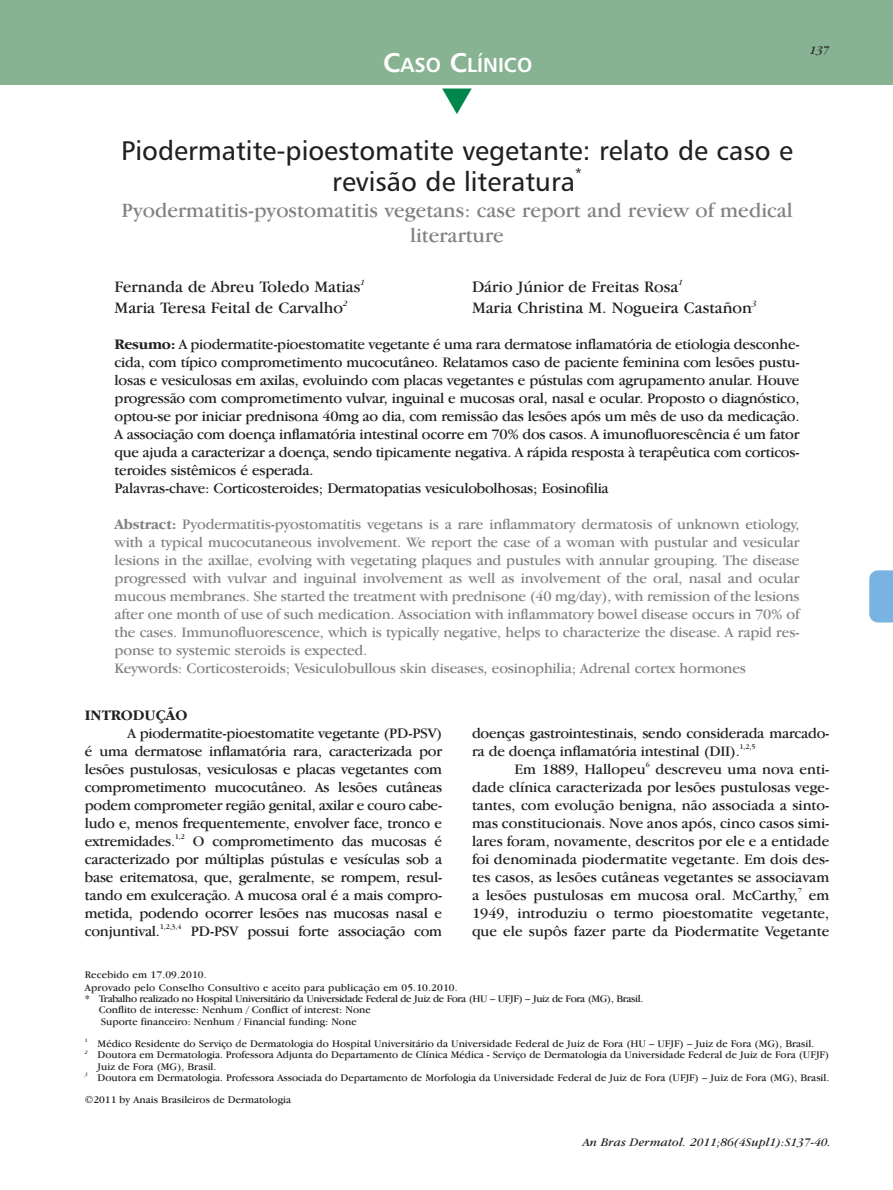
<style>
.page{position:relative;width:893px;height:1190px;background:#fff}
.page>*{position:absolute;margin:0;border:0;box-sizing:border-box;transform-origin:0 0}
.t1{font:27px/31.5px "Humanist 777 BT Roman B";color:#231f20;text-align:center}
.t2{font:21px/25.5px "Garamond IT Cby BT";color:#808285;text-align:center}
.t3{font:20.25px "Humanist 777 BT Bold B";color:#fff}
.t4{font:16.5px "Garamond IT Cby BT";color:#231f20}
.t5{font:15px/18px "Garamond IT Cby BT";letter-spacing:-.015em;color:#231f20;text-align:justify}
.t6{font:15px/18px "Garamond IT Cby BT";letter-spacing:-.01em;color:#808285}
.t7{font:700 15px "Garamond IT Cby BT";color:#231f20}
.t8{font:13.5px "Humanist 777 BT Roman B";color:#231f20}
.t9{font:italic 12px "Garamond IT Cby BT";letter-spacing:.015em;color:#231f20}
.t10{font:10.5px/12.6px "Garamond IT Cby BT";color:#231f20}
.t11{font:10.5px/11.2px "Garamond IT Cby BT";letter-spacing:-.035em;color:#231f20}
.t12{font:italic 8.25px "Garamond IT Cby BT";color:#231f20}
.t13{font:7.5px "Garamond IT Cby BT";color:#231f20}
.t14{font:italic 5.25px "Garamond IT Cby BT";color:#231f20}
.t15{font:5.25px "Garamond IT Cby BT";color:#231f20}
.s1{font-size:27px}
.s2{font-weight:700}
</style>
<div class="page">
<div style="left:0;top:0;width:892px;height:85px;background:#87b392"></div>
<svg style="left:869px;top:570px;width:23px;height:52px"></svg>
<h3 class="t3" style="left:383px;top:57px;width:150px"><span class="s1">C</span>ASO <span class="s1">C</span>LÍNICO</h3>
<p class="t9" style="left:809px;top:46px;width:21px">137</p>
<h1 class="t1" style="left:121px;top:137px;width:673px">Piodermatite-pioestomatite vegetante: relato de caso e revisão de literatura</h1>
<p class="t8" style="left:575px;top:168px;width:8px">*</p>
<h2 class="t2" style="left:121px;top:199px;width:672px">Pyodermatitis-pyostomatitis vegetans: case report and review of medical literarture</h2>
<p class="t4" style="left:115px;top:281px;width:247px">Fernanda de Abreu Toledo Matias</p>
<p class="t12" style="left:360px;top:279px;width:6px">1</p>
<p class="t4" style="left:472px;top:281px;width:208px">Dário Júnior de Freitas Rosa</p>
<p class="t12" style="left:678px;top:279px;width:6px">1</p>
<p class="t4" style="left:115px;top:302px;width:230px">Maria Teresa Feital de Carvalho</p>
<p class="t12" style="left:343px;top:300px;width:6px">2</p>
<p class="t4" style="left:472px;top:302px;width:281px">Maria Christina M. Nogueira Castañon</p>
<p class="t12" style="left:752px;top:300px;width:6px">3</p>
<p class="t5" style="left:115px;top:336px;width:686px;text-align:left"><span class="s2">Resumo:</span> A piodermatite-pioestomatite vegetante é uma rara dermatose inflamatória de etiologia desconhe&shy;cida, com típico comprometimento mucocutâneo. Relatamos caso de paciente feminina com lesões pustu&shy;losas e vesiculosas em axilas, evoluindo com placas vegetantes e pústulas com agrupamento anular. Houve progressão com comprometimento vulvar, inguinal e mucosas oral, nasal e ocular. Proposto o diagnóstico, optou-se por iniciar prednisona 40mg ao dia, com remissão das lesões após um mês de uso da medicação.<br>A associação com doença inflamatória intestinal ocorre em 70% dos casos. A imunofluorescência é um fator que ajuda a caracterizar a doença, sendo tipicamente negativa. A rápida resposta à terapêutica com corticos&shy;teroides sistêmicos é esperada.<br>Palavras-chave: Corticosteroides; Dermatopatias vesiculobolhosas; Eosinofilia</p>
<p class="t6" style="left:115px;top:516px;width:686px"><span class="s2">Abstract:</span> Pyodermatitis-pyostomatitis vegetans is a rare inflammatory dermatosis of unknown etiology, with a typical mucocutaneous involvement. We report the case of a woman with pustular and vesicular lesions in the axillae, evolving with vegetating plaques and pustules with annular grouping. The disease progressed with vulvar and inguinal involvement as well as involvement of the oral, nasal and ocular mucous membranes. She started the treatment with prednisone (40 mg/day), with remission of the lesions after one month of use of such medication. Association with inflammatory bowel disease occurs in 70% of the cases. Immunofluorescence, which is typically negative, helps to characterize the disease. A rapid res&shy;ponse to systemic steroids is expected.<br>Keywords: Corticosteroids; Vesiculobullous skin diseases, eosinophilia; Adrenal cortex hormones</p>
<p class="t7" style="left:85px;top:710px;width:104px">INTRODUÇÃO</p>
<p class="t5" style="left:85px;top:725px;width:359px;text-indent:43px">A piodermatite-pioestomatite vegetante (PD-PSV) é uma dermatose inflamatória rara, caracterizada por lesões pustulosas, vesiculosas e placas vegetantes com comprometimento mucocutâneo. As lesões cutâneas podem comprometer região genital, axilar e couro cabe&shy;ludo e, menos frequentemente, envolver face, tronco e extremidades.</p>
<p class="t13" style="left:175px;top:834px;width:11px">1,2</p>
<p class="t5" style="left:85px;top:833px;width:359px;text-indent:108px">O comprometimento das mucosas é caracterizado por múltiplas pústulas e vesículas sob a base eritematosa, que, geralmente, se rompem, resul&shy;tando em exulceração. A mucosa oral é a mais compro&shy;metida, podendo ocorrer lesões nas mucosas nasal e conjuntival.</p>
<p class="t13" style="left:160px;top:924px;width:23px">1,2,3,4</p>
<p class="t5" style="left:191px;top:923px;width:253px">PD-PSV possui forte associação com</p>
<p class="t5" style="left:472px;top:725px;width:359px">doenças gastrointestinais, sendo considerada marcado&shy;ra de doença inflamatória intestinal (DII).</p>
<p class="t13" style="left:739px;top:744px;width:17px">1,2,5</p>
<p class="t5" style="left:514px;top:761px;width:133px">Em 1889, Hallopeu</p>
<p class="t13" style="left:645px;top:762px;width:6px">6</p>
<p class="t5" style="left:472px;top:761px;width:359px;text-indent:183px">descreveu uma nova enti&shy;dade clínica caracterizada por lesões pustulosas vege&shy;tantes, com evolução benigna, não associada a sinto&shy;mas constitucionais. Nove anos após, cinco casos simi&shy;lares foram, novamente, descritos por ele e a entidade foi denominada piodermatite vegetante. Em dois des&shy;tes casos, as lesões cutâneas vegetantes se associavam a lesões pustulosas em mucosa oral. McCarthy,</p>
<p class="t13" style="left:797px;top:888px;width:6px">7</p>
<p class="t5" style="left:472px;top:887px;width:359px;text-indent:337px">em 1949, introduziu o termo pioestomatite vegetante, que ele supôs fazer parte da Piodermatite Vegetante</p>
<p class="t10" style="left:85px;top:969px;width:374px">Recebido em 17.09.2010.<br>Aprovado pelo Conselho Consultivo e aceito para publicação em 05.10.2010.</p>
<p class="t11" style="left:99px;top:994px;width:546px;text-indent:-14px">* Trabalho realizado no Hospital Universitário da Universidade Federal de Juiz de Fora (HU – UFJF) – Juiz de Fora (MG), Brasil.<br>Conflito de interesse: Nenhum / Conflict of interest: None<br>Suporte financeiro: Nenhum / Financial funding: None</p>
<p class="t15" style="left:85px;top:1038px;width:4px">1</p>
<p class="t10" style="left:98px;top:1038px;width:718px">Médico Residente do Serviço de Dermatologia do Hospital Universitário da Universidade Federal de Juiz de Fora (HU – UFJF) – Juiz de Fora (MG), Brasil.</p>
<p class="t14" style="left:85px;top:1050px;width:4px">2</p>
<p class="t10" style="left:98px;top:1050px;width:733px;line-height:11.2px">Doutora em Dermatologia. Professora Adjunta do Departamento de Clínica Médica - Serviço de Dermatologia da Universidade Federal de Juiz de Fora (UFJF)<br>Juiz de Fora (MG), Brasil.</p>
<p class="t14" style="left:85px;top:1072px;width:4px">3</p>
<p class="t10" style="left:85px;top:1067px;width:746px;line-height:22.5px;text-indent:13px">Doutora em Dermatologia. Professora Associada do Departamento de Morfologia da Universidade Federal de Juiz de Fora (UFJF) – Juiz de Fora (MG), Brasil. ©2011 by Anais Brasileiros de Dermatologia</p>
<p class="t9" style="left:582px;top:1137px;width:250px">An Bras Dermatol. 2011;86(4Supl1):S137-40.</p>
</div>
